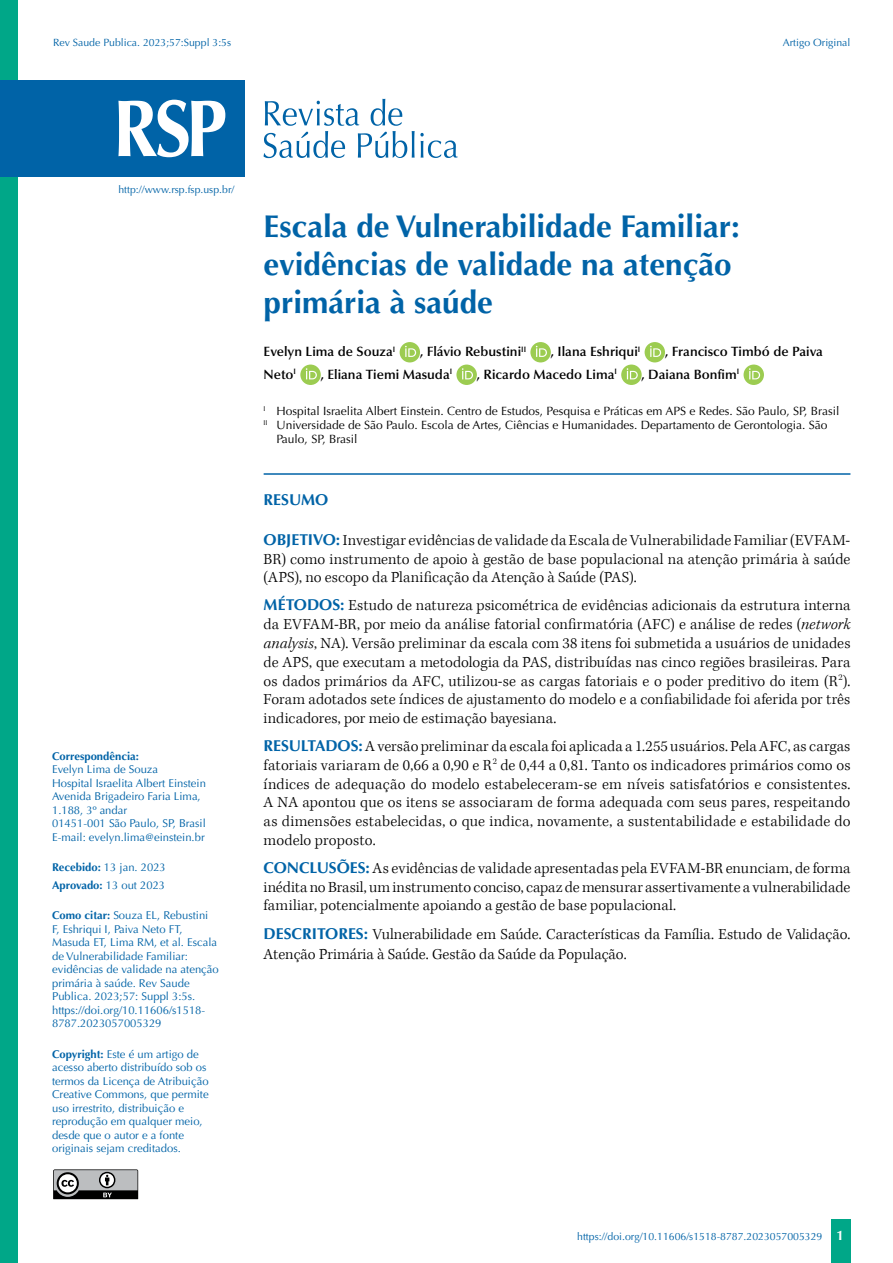
<style>
.page{position:relative;width:893px;height:1263px;background:#fff}
.page>*{position:absolute;margin:0;border:0;box-sizing:border-box;transform-origin:0 0}
.t1{font:700 31.5px/37.8px "Optima LT Std";color:#0063a7}
.t2{font:300 15.75px/18.9px "Kepler Std";letter-spacing:.005em;color:#000;text-align:justify}
.t3{font:700 15.75px "Optima LT Std";color:#0063a7}
.t4{font:600 13.5px "Optima LT Std";color:#000}
.t5{font:12px "Optima LT Std";color:#000}
.t6{font:11.25px/13.5px "Optima LT";color:#0063a7}
.t7{font:700 11.25px "Optima LT Std";color:#0063a7}
.t8{font:10.5px "Optima LT Std";color:#0063a7}
.t9{font:10.5px "Optima LT";color:#0063a7}
.s1{font-family:"Optima LT Std";font-weight:700}
.s2{font-family:"Optima LT";font-weight:400}
.s3{font-family:"Optima LT Std";font-weight:700;color:#0063a7}
.s4{font-style:italic}
.s5{font-weight:700;font-size:13.5px;color:#fff}
</style>
<div class="page">
<div style="left:831px;top:1220px;width:20px;height:43px;background:#00a788"></div>
<svg style="left:53px;top:1169px;width:85px;height:30px;background:#7e7f80"></svg>
<div style="left:0;top:0;width:18px;height:1263px;background:#00a788"></div>
<hr style="left:264px;top:473px;width:586px;height:2px;background:#0063a7">
<div style="left:400px;top:342px;width:20px;height:20px;background:#9ccc51;border-radius:50%"></div>
<svg style="left:405px;top:346px;width:11px;height:11px"></svg>
<div style="left:530px;top:342px;width:21px;height:20px;background:#9ccc51;border-radius:50%"></div>
<svg style="left:536px;top:346px;width:11px;height:11px"></svg>
<div style="left:645px;top:342px;width:20px;height:20px;background:#9ccc51;border-radius:50%"></div>
<svg style="left:650px;top:346px;width:11px;height:11px"></svg>
<div style="left:300px;top:365px;width:21px;height:20px;background:#9ccc51;border-radius:50%"></div>
<svg style="left:306px;top:368px;width:11px;height:11px"></svg>
<div style="left:456px;top:365px;width:21px;height:20px;background:#9ccc51;border-radius:50%"></div>
<svg style="left:462px;top:368px;width:11px;height:11px"></svg>
<div style="left:621px;top:365px;width:21px;height:20px;background:#9ccc51;border-radius:50%"></div>
<svg style="left:627px;top:368px;width:11px;height:11px"></svg>
<div style="left:744px;top:365px;width:20px;height:20px;background:#9ccc51;border-radius:50%"></div>
<svg style="left:749px;top:368px;width:11px;height:11px"></svg>
<svg style="left:263px;top:99px;width:195px;height:59px"></svg>
<div style="left:0;top:80px;width:244px;height:96px;background:#0063a7"></div>
<svg style="left:118px;top:100px;width:107px;height:57px"></svg>
<p class="t8" style="left:53px;top:36px;width:180px">Rev Saude Publica. 2023;57:Suppl 3:5s</p>
<p class="t8" style="left:783px;top:36px;width:69px">Artigo Original</p>
<p class="t8" style="left:118px;top:183px;width:117px">http://www.rsp.fsp.usp.br/</p>
<p class="t7" style="left:52px;top:749px;width:88px">Correspondência:</p>
<p class="t6" style="left:52px;top:763px;width:155px">Evelyn Lima de Souza<br>Hospital Israelita Albert Einstein<br>Avenida Brigadeiro Faria Lima,<br>1.188, 3º andar<br>01451-001 São Paulo, SP, Brasil<br>E-mail: evelyn.lima@einstein.br</p>
<p class="t6" style="left:52px;top:861px;width:115px"><span class="s1">Recebido:</span> 13 jan. 2023</p>
<p class="t7" style="left:52px;top:878px;width:115px">Aprovado: <span class="s2">13 out 2023</span></p>
<p class="t6" style="left:52px;top:909px;width:168px"><span class="s1">Como citar:</span> Souza EL, Rebustini<br>F, Eshriqui I, Paiva Neto FT,<br>Masuda ET, Lima RM, et al. Escala de Vulnerabilidade Familiar: evidências de validade na atenção primária à saúde. Rev Saude<br>Publica. 2023;57: Suppl 3:5s. https://doi.org/10.11606/s1518-<br>8787.2023057005329</p>
<p class="t6" style="left:52px;top:1047px;width:158px"><span class="s1">Copyright:</span> Este é um artigo de acesso aberto distribuído sob os termos da Licença de Atribuição<br>Creative Commons, que permite uso irrestrito, distribuição e reprodução em qualquer meio, desde que o autor e a fonte originais sejam creditados.</p>
<h1 class="t1" style="left:264px;top:208px;width:478px">Escala de Vulnerabilidade Familiar: evidências de validade na atenção primária à saúde</h1>
<p class="t4" style="left:264px;top:344px;width:133px">Evelyn Lima de Souza<sup>I</sup></p>
<p class="t4" style="left:420px;top:344px;width:108px">, Flávio Rebustini<sup>II</sup></p>
<p class="t4" style="left:551px;top:344px;width:91px">, Ilana Eshriqui<sup>I</sup></p>
<p class="t4" style="left:665px;top:344px;width:159px">, Francisco Timbó de Paiva</p>
<p class="t4" style="left:264px;top:366px;width:34px">Neto<sup>I</sup></p>
<p class="t4" style="left:321px;top:366px;width:133px">, Eliana Tiemi Masuda<sup>I</sup></p>
<p class="t4" style="left:477px;top:366px;width:142px">, Ricardo Macedo Lima<sup>I</sup></p>
<p class="t4" style="left:642px;top:366px;width:99px">, Daiana Bonfim<sup>I</sup></p>
<p class="t5" style="left:264px;top:404px;width:577px"><sup>I</sup> Hospital Israelita Albert Einstein. Centro de Estudos, Pesquisa e Práticas em APS e Redes. São Paulo, SP, Brasil</p>
<p class="t5" style="left:264px;top:418px;width:565px"><sup>II</sup> Universidade de São Paulo. Escola de Artes, Ciências e Humanidades. Departamento de Gerontologia. São</p>
<p class="t5" style="left:276px;top:432px;width:83px">Paulo, SP, Brasil</p>
<p class="t3" style="left:264px;top:490px;width:66px">RESUMO</p>
<p class="t2" style="left:264px;top:531px;width:588px"><span class="s3">OBJETIVO:</span> Investigar evidências de validade da Escala de Vulnerabilidade Familiar (EVFAM-BR) como instrumento de apoio à gestão de base populacional na atenção primária à saúde (APS), no escopo da Planificação da Atenção à Saúde (PAS).</p>
<p class="t2" style="left:264px;top:596px;width:588px"><span class="s3">MÉTODOS:</span> Estudo de natureza psicométrica de evidências adicionais da estrutura interna da EVFAM-BR, por meio da análise fatorial confirmatória (AFC) e análise de redes (<span class="s4">network analysis</span>, NA). Versão preliminar da escala com 38 itens foi submetida a usuários de unidades de APS, que executam a metodologia da PAS, distribuídas nas cinco regiões brasileiras. Para os dados primários da AFC, utilizou-se as cargas fatoriais e o poder preditivo do item (R<sup>2</sup>).<br>Foram adotados sete índices de ajustamento do modelo e a confiabilidade foi aferida por três indicadores, por meio de estimação bayesiana.</p>
<p class="t2" style="left:264px;top:737px;width:588px"><span class="s3">RESULTADOS:</span> A versão preliminar da escala foi aplicada a 1.255 usuários. Pela AFC, as cargas fatoriais variaram de 0,66 a 0,90 e R<sup>2</sup> de 0,44 a 0,81. Tanto os indicadores primários como os índices de adequação do modelo estabeleceram-se em níveis satisfatórios e consistentes.<br>A NA apontou que os itens se associaram de forma adequada com seus pares, respeitando as dimensões estabelecidas, o que indica, novamente, a sustentabilidade e estabilidade do modelo proposto.</p>
<p class="t2" style="left:264px;top:859px;width:588px"><span class="s3">CONCLUSÕES:</span> As evidências de validade apresentadas pela EVFAM-BR enunciam, de forma inédita no Brasil, um instrumento conciso, capaz de mensurar assertivamente a vulnerabilidade familiar, potencialmente apoiando a gestão de base populacional.</p>
<p class="t2" style="left:264px;top:924px;width:588px;line-height:19.8px"><span class="s3">DESCRITORES:</span> Vulnerabilidade em Saúde. Características da Família. Estudo de Validação.<br>Atenção Primária à Saúde. Gestão da Saúde da População.</p>
<p class="t9" style="left:577px;top:1231px;width:268px">https://doi.org/10.11606/s1518-8787.2023057005329 <span class="s5">1</span></p>
</div>
